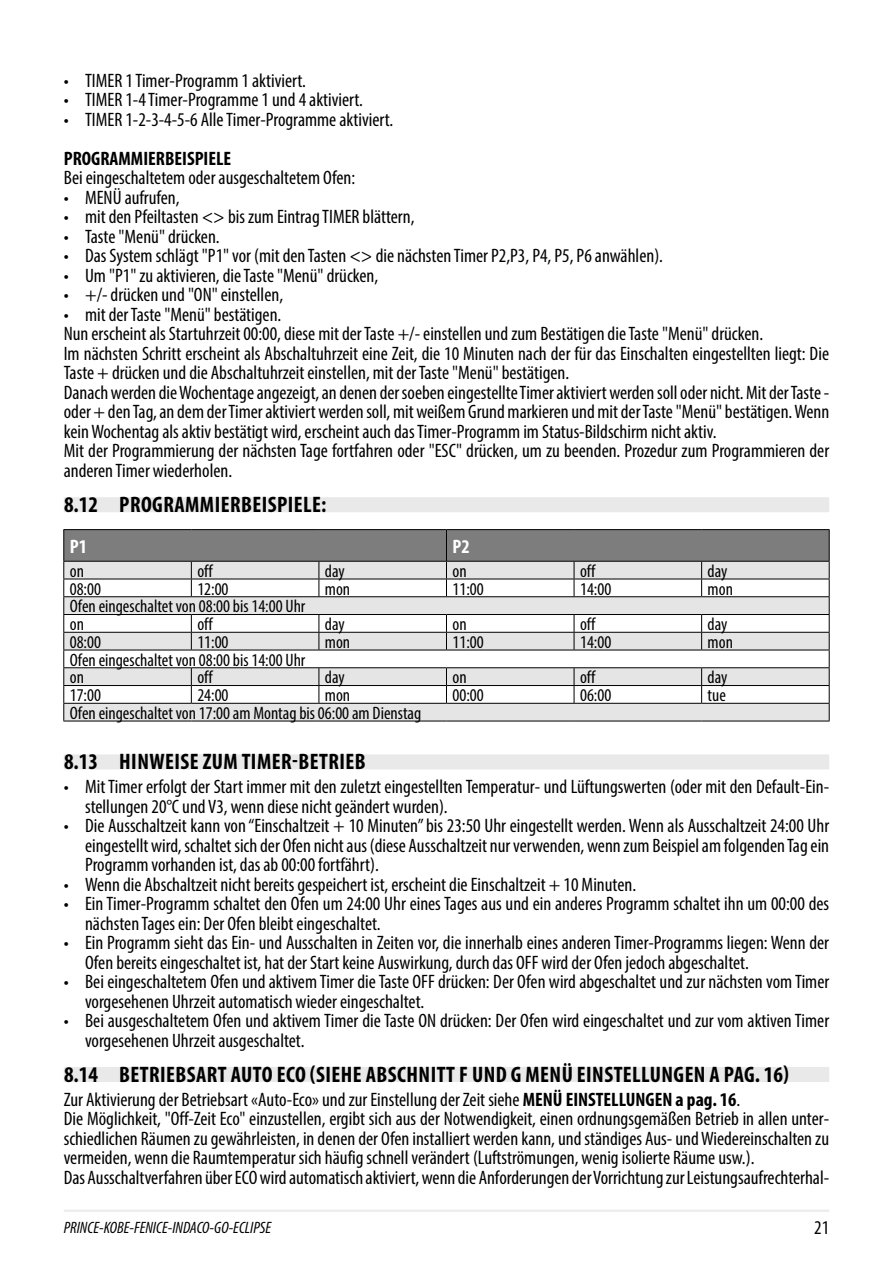
<style>
.page{position:relative;width:893px;height:1263px;background:#fff}
.page>*{position:absolute;margin:0;border:0;box-sizing:border-box;transform-origin:0 0}
.t1{font:700 condensed 22.5px "Myriad Pro";letter-spacing:.02em;color:#000}
.Testo{font:condensed 19.5px/19.5px "Myriad Pro";color:#000}
.Testo-2{font:700 condensed 19.5px "Myriad Pro";color:#000}
.TitoloTabella{font:700 condensed 19.5px "Myriad Pro";color:#fff}
.TestoTabella{font:condensed 18px "Myriad Pro";color:#000}
.t2{font:italic condensed 16.5px "Myriad Pro";color:#000}
.s1{font-weight:700}
</style>
<div class="page">
<hr style="left:64px;top:1209px;width:765px;height:3px;background:#ececec">
<div style="left:64px;top:497px;width:765px;height:15px;background:#e9e9e9"></div>
<div style="left:64px;top:754px;width:765px;height:15px;background:#e9e9e9"></div>
<div style="left:64px;top:1067px;width:765px;height:15px;background:#e9e9e9"></div>
<hr style="left:63px;top:721px;width:128px;height:1px;background:#000">
<hr style="left:191px;top:721px;width:128px;height:1px;background:#000">
<hr style="left:319px;top:721px;width:127px;height:1px;background:#000">
<hr style="left:446px;top:721px;width:128px;height:1px;background:#000">
<hr style="left:574px;top:721px;width:128px;height:1px;background:#000">
<hr style="left:702px;top:721px;width:128px;height:1px;background:#000">
<svg style="left:63px;top:530px;width:767px;height:191px"></svg>
<hr style="left:63px;top:614px;width:128px;height:1px;background:#000">
<hr style="left:191px;top:614px;width:128px;height:1px;background:#000">
<hr style="left:319px;top:614px;width:127px;height:1px;background:#000">
<hr style="left:446px;top:614px;width:128px;height:1px;background:#000">
<hr style="left:574px;top:614px;width:128px;height:1px;background:#000">
<hr style="left:702px;top:614px;width:128px;height:1px;background:#000">
<hr style="left:446px;top:529px;width:128px;height:1px;background:#000">
<hr style="left:574px;top:529px;width:128px;height:1px;background:#000">
<hr style="left:702px;top:529px;width:128px;height:1px;background:#000">
<hr style="left:829px;top:530px;width:1px;height:31px;background:#000">
<hr style="left:446px;top:561px;width:128px;height:1px;background:#000">
<hr style="left:574px;top:561px;width:128px;height:1px;background:#000">
<hr style="left:702px;top:561px;width:128px;height:1px;background:#000">
<hr style="left:63px;top:529px;width:128px;height:1px;background:#000">
<hr style="left:63px;top:530px;width:1px;height:31px;background:#000">
<hr style="left:191px;top:529px;width:128px;height:1px;background:#000">
<hr style="left:319px;top:529px;width:127px;height:1px;background:#000">
<hr style="left:446px;top:530px;width:1px;height:31px;background:#000">
<hr style="left:63px;top:561px;width:128px;height:1px;background:#000">
<hr style="left:191px;top:561px;width:128px;height:1px;background:#000">
<hr style="left:319px;top:561px;width:127px;height:1px;background:#000">
<p class="Testo" style="left:64px;top:70px;width:244px">• TIMER 1 Timer-Programm 1 aktiviert.</p>
<p class="Testo" style="left:64px;top:90px;width:301px">• TIMER 1-4 Timer-Programme 1 und 4 aktiviert.</p>
<p class="Testo" style="left:64px;top:109px;width:331px">• TIMER 1-2-3-4-5-6 Alle Timer-Programme aktiviert.</p>
<p class="Testo-2" style="left:64px;top:146px;width:169px">PROGRAMMIERBEISPIELE</p>
<p class="Testo" style="left:64px;top:168px;width:293px">Bei eingeschaltetem oder ausgeschaltetem Ofen:</p>
<p class="Testo" style="left:64px;top:187px;width:117px">• MENÜ aufrufen,</p>
<p class="Testo" style="left:64px;top:207px;width:352px">• mit den Pfeiltasten &lt;&gt; bis zum Eintrag TIMER blättern,</p>
<p class="Testo" style="left:64px;top:226px;width:157px">• Taste "Menü" drücken.</p>
<p class="Testo" style="left:64px;top:246px;width:601px">• Das System schlägt "P1" vor (mit den Tasten &lt;&gt; die nächsten Timer P2,P3, P4, P5, P6 anwählen).</p>
<p class="Testo" style="left:64px;top:265px;width:316px">• Um "P1" zu aktivieren, die Taste "Menü" drücken,</p>
<p class="Testo" style="left:64px;top:285px;width:221px">• +/- drücken und "ON" einstellen,</p>
<p class="Testo" style="left:64px;top:304px;width:219px">• mit der Taste "Menü" bestätigen.</p>
<p class="Testo" style="left:64px;top:324px;width:701px">Nun erscheint als Startuhrzeit 00:00, diese mit der Taste +/- einstellen und zum Bestätigen die Taste "Menü" drücken.</p>
<p class="Testo" style="left:64px;top:343px;width:767px">Im nächsten Schritt erscheint als Abschaltuhrzeit eine Zeit, die 10 Minuten nach der für das Einschalten eingestellten liegt: Die<br>Taste + drücken und die Abschaltuhrzeit einstellen, mit der Taste "Menü" bestätigen.</p>
<p class="Testo" style="left:64px;top:382px;width:767px;text-align:justify">Danach werden die Wochentage angezeigt, an denen der soeben eingestellte Timer aktiviert werden soll oder nicht. Mit der Taste - oder + den Tag, an dem der Timer aktiviert werden soll, mit weißem Grund markieren und mit der Taste "Menü" bestätigen. Wenn kein Wochentag als aktiv bestätigt wird, erscheint auch das Timer-Programm im Status-Bildschirm nicht aktiv.</p>
<p class="Testo" style="left:64px;top:441px;width:767px">Mit der Programmierung der nächsten Tage fortfahren oder "ESC" drücken, um zu beenden. Prozedur zum Programmieren der anderen Timer wiederholen.</p>
<p class="t1" style="left:64px;top:491px;width:264px">8.12 PROGRAMMIERBEISPIELE:</p>
<p class="TitoloTabella" style="left:70px;top:534px;width:19px">P1</p>
<p class="TitoloTabella" style="left:452px;top:534px;width:19px">P2</p>
<p class="TestoTabella" style="left:70px;top:560px;width:16px">on</p>
<p class="TestoTabella" style="left:197px;top:560px;width:17px">off</p>
<p class="TestoTabella" style="left:325px;top:560px;width:21px">day</p>
<p class="TestoTabella" style="left:452px;top:560px;width:16px">on</p>
<p class="TestoTabella" style="left:580px;top:560px;width:17px">off</p>
<p class="TestoTabella" style="left:708px;top:560px;width:21px">day</p>
<p class="TestoTabella" style="left:70px;top:578px;width:33px">08:00</p>
<p class="TestoTabella" style="left:197px;top:578px;width:33px">12:00</p>
<p class="TestoTabella" style="left:325px;top:578px;width:27px">mon</p>
<p class="TestoTabella" style="left:452px;top:578px;width:33px">11:00</p>
<p class="TestoTabella" style="left:580px;top:578px;width:33px">14:00</p>
<p class="TestoTabella" style="left:708px;top:578px;width:27px">mon</p>
<p class="TestoTabella" style="left:70px;top:595px;width:237px">Ofen eingeschaltet von 08:00 bis 14:00 Uhr</p>
<p class="TestoTabella" style="left:70px;top:613px;width:16px">on</p>
<p class="TestoTabella" style="left:197px;top:613px;width:17px">off</p>
<p class="TestoTabella" style="left:325px;top:613px;width:21px">day</p>
<p class="TestoTabella" style="left:452px;top:613px;width:16px">on</p>
<p class="TestoTabella" style="left:580px;top:613px;width:17px">off</p>
<p class="TestoTabella" style="left:708px;top:613px;width:21px">day</p>
<p class="TestoTabella" style="left:70px;top:631px;width:33px">08:00</p>
<p class="TestoTabella" style="left:197px;top:631px;width:33px">11:00</p>
<p class="TestoTabella" style="left:325px;top:631px;width:27px">mon</p>
<p class="TestoTabella" style="left:452px;top:631px;width:33px">11:00</p>
<p class="TestoTabella" style="left:580px;top:631px;width:33px">14:00</p>
<p class="TestoTabella" style="left:708px;top:631px;width:27px">mon</p>
<p class="TestoTabella" style="left:70px;top:649px;width:237px">Ofen eingeschaltet von 08:00 bis 14:00 Uhr</p>
<p class="TestoTabella" style="left:70px;top:666px;width:16px">on</p>
<p class="TestoTabella" style="left:197px;top:666px;width:17px">off</p>
<p class="TestoTabella" style="left:325px;top:666px;width:21px">day</p>
<p class="TestoTabella" style="left:452px;top:666px;width:16px">on</p>
<p class="TestoTabella" style="left:580px;top:666px;width:17px">off</p>
<p class="TestoTabella" style="left:708px;top:666px;width:21px">day</p>
<p class="TestoTabella" style="left:70px;top:684px;width:33px">17:00</p>
<p class="TestoTabella" style="left:197px;top:684px;width:33px">24:00</p>
<p class="TestoTabella" style="left:325px;top:684px;width:27px">mon</p>
<p class="TestoTabella" style="left:452px;top:684px;width:33px">00:00</p>
<p class="TestoTabella" style="left:580px;top:684px;width:33px">06:00</p>
<p class="TestoTabella" style="left:708px;top:684px;width:20px">tue</p>
<p class="TestoTabella" style="left:70px;top:702px;width:353px">Ofen eingeschaltet von 17:00 am Montag bis 06:00 am Dienstag</p>
<p class="t1" style="left:64px;top:748px;width:303px">8.13 HINWEISE ZUM TIMER-BETRIEB</p>
<p class="Testo" style="left:85px;top:777px;width:746px;text-indent:-21px">• Mit Timer erfolgt der Start immer mit den zuletzt eingestellten Temperatur- und Lüftungswerten (oder mit den Default-Ein&shy;stellungen 20°C und V3, wenn diese nicht geändert wurden).</p>
<p class="Testo" style="left:85px;top:816px;width:746px;text-align:justify;text-indent:-21px">• Die Ausschaltzeit kann von “Einschaltzeit + 10 Minuten” bis 23:50 Uhr eingestellt werden. Wenn als Ausschaltzeit 24:00 Uhr eingestellt wird, schaltet sich der Ofen nicht aus (diese Ausschaltzeit nur verwenden, wenn zum Beispiel am folgenden Tag ein Programm vorhanden ist, das ab 00:00 fortfährt).</p>
<p class="Testo" style="left:64px;top:874px;width:574px">• Wenn die Abschaltzeit nicht bereits gespeichert ist, erscheint die Einschaltzeit + 10 Minuten.</p>
<p class="Testo" style="left:85px;top:894px;width:746px;text-indent:-21px">• Ein Timer-Programm schaltet den Ofen um 24:00 Uhr eines Tages aus und ein anderes Programm schaltet ihn um 00:00 des nächsten Tages ein: Der Ofen bleibt eingeschaltet.</p>
<p class="Testo" style="left:85px;top:933px;width:746px;text-indent:-21px">• Ein Programm sieht das Ein- und Ausschalten in Zeiten vor, die innerhalb eines anderen Timer-Programms liegen: Wenn der<br>Ofen bereits eingeschaltet ist, hat der Start keine Auswirkung, durch das OFF wird der Ofen jedoch abgeschaltet.</p>
<p class="Testo" style="left:85px;top:972px;width:746px;text-indent:-21px">• Bei eingeschaltetem Ofen und aktivem Timer die Taste OFF drücken: Der Ofen wird abgeschaltet und zur nächsten vom Timer vorgesehenen Uhrzeit automatisch wieder eingeschaltet.</p>
<p class="Testo" style="left:85px;top:1011px;width:746px;text-indent:-21px">• Bei ausgeschaltetem Ofen und aktivem Timer die Taste ON drücken: Der Ofen wird eingeschaltet und zur vom aktiven Timer vorgesehenen Uhrzeit ausgeschaltet.</p>
<p class="t1" style="left:64px;top:1060px;width:726px">8.14 BETRIEBSART AUTO ECO (SIEHE ABSCHNITT F UND G MENÜ EINSTELLUNGEN A PAG. 16)</p>
<p class="Testo" style="left:64px;top:1089px;width:678px">Zur Aktivierung der Betriebsart «Auto-Eco» und zur Einstellung der Zeit siehe <span class="s1">MENÜ EINSTELLUNGEN a pag. 16</span>.</p>
<p class="Testo" style="left:64px;top:1109px;width:767px;text-align:justify">Die Möglichkeit, "Off-Zeit Eco" einzustellen, ergibt sich aus der Notwendigkeit, einen ordnungsgemäßen Betrieb in allen unter&shy;schiedlichen Räumen zu gewährleisten, in denen der Ofen installiert werden kann, und ständiges Aus- und Wiedereinschalten zu vermeiden, wenn die Raumtemperatur sich häufig schnell verändert (Luftströmungen, wenig isolierte Räume usw.).</p>
<p class="Testo" style="left:64px;top:1167px;width:767px">Das Ausschaltverfahren über ECO wird automatisch aktiviert, wenn die Anforderungen der Vorrichtung zur Leistungsaufrechterhal-</p>
<p class="t2" style="left:64px;top:1217px;width:209px">PRINCE-KOBE-FENICE-INDACO-GO-ECLIPSE</p>
<p class="Testo" style="left:814px;top:1218px;width:17px">21</p>
</div>
